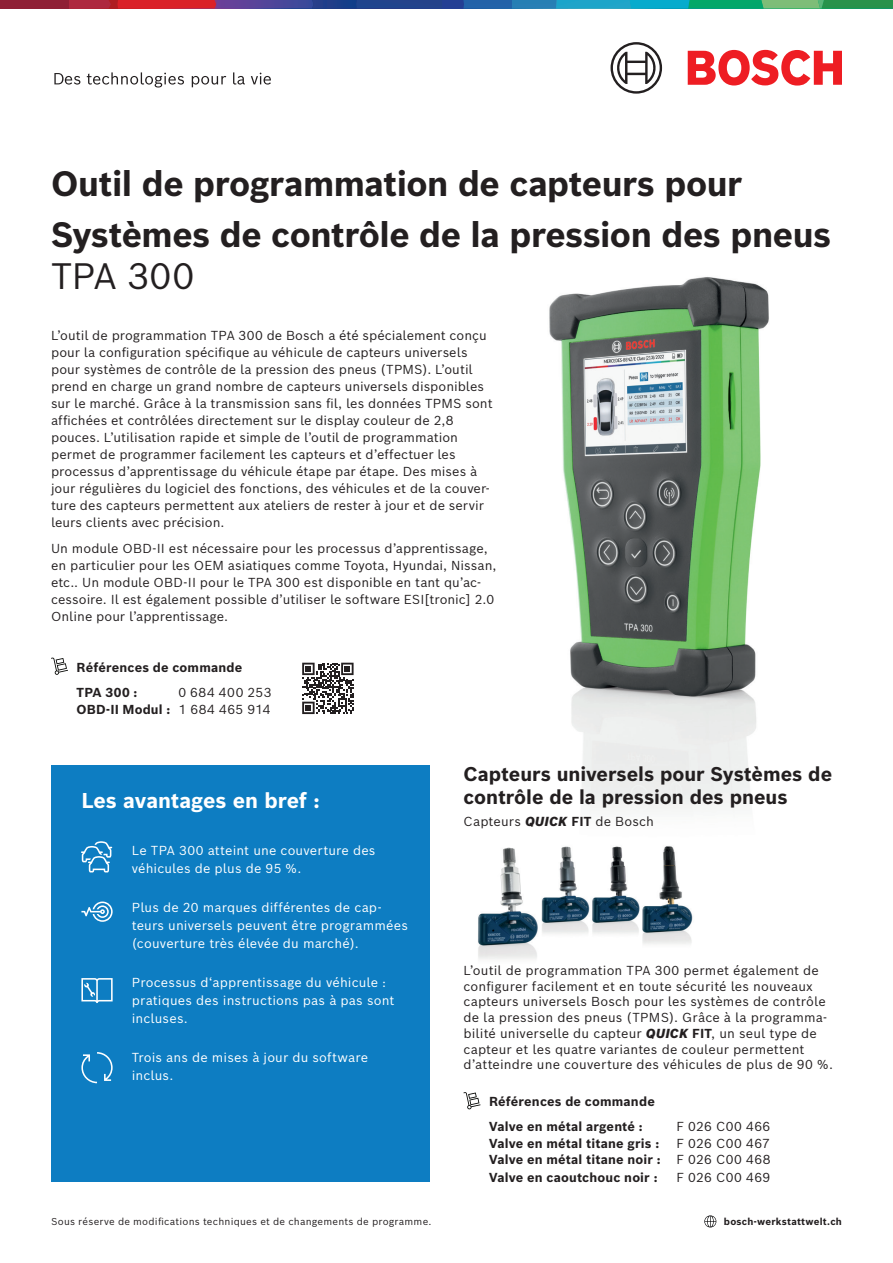
<style>
.page{position:relative;width:893px;height:1263px;background:#fff}
.page>*{position:absolute;margin:0;border:0;box-sizing:border-box;transform-origin:0 0}
.t1{font:36px "Bosch Sans";color:#231f20}
.t2{font:700 34.5px/51px "Bosch Sans";letter-spacing:-.015em;color:#231f20}
.t3{font:700 21px "Bosch Sans";color:#fff}
.t4{font:700 19.5px/22.5px "Bosch Sans";color:#231f20}
.t5{font:12.75px/17px "Bosch Sans";letter-spacing:.005em;color:#231f20}
.t6{font:12.75px/18px "Bosch Sans";letter-spacing:.01em;color:#fff}
.t7{font:700 12.75px/25.5px "Bosch Sans";letter-spacing:.015em;color:#231f20}
.t8{font:12.75px/17px "Bosch Sans";letter-spacing:.04em;color:#231f20;text-align:right}
.t9{font:12.75px "Bosch Sans";letter-spacing:.03em;color:#231f20}
.t10{font:9.75px "Bosch Sans";letter-spacing:.02em;color:#231f20}
.t11{font:700 9.75px "Bosch Sans";letter-spacing:.025em;color:#231f20}
.s1{font-weight:700}
.s2{font-weight:900;font-style:italic}
.s3{font-weight:400}
</style>
<div class="page">
<img style="left:429px;top:277px;width:340px;height:590px">
<div style="left:51px;top:765px;width:378px;height:417px;background:#0d7dc2"></div>
<svg style="left:704px;top:1215px;width:12px;height:12px"></svg>
<svg style="left:81px;top:841px;width:31px;height:31px"></svg>
<svg style="left:81px;top:901px;width:32px;height:21px"></svg>
<svg style="left:81px;top:978px;width:32px;height:25px"></svg>
<svg style="left:81px;top:1052px;width:32px;height:31px"></svg>
<img style="left:467px;top:793px;width:240px;height:166px">
<svg style="left:51px;top:657px;width:17px;height:18px"></svg>
<svg style="left:463px;top:1092px;width:17px;height:17px"></svg>
<svg style="left:302px;top:663px;width:52px;height:51px"></svg>
<div style="left:0;top:0;width:69px;height:9px;background:#8f1f35"></div>
<svg style="left:69px;top:0;width:824px;height:9px;background:#476a80"></svg>
<svg style="left:688px;top:50px;width:154px;height:36px"></svg>
<svg style="left:610px;top:42px;width:52px;height:52px"></svg>
<svg style="left:54px;top:73px;width:26px;height:12px"></svg>
<svg style="left:87px;top:72px;width:97px;height:16px"></svg>
<svg style="left:192px;top:76px;width:34px;height:11px"></svg>
<svg style="left:233px;top:72px;width:12px;height:13px"></svg>
<svg style="left:251px;top:73px;width:20px;height:12px"></svg>
<h2 class="t2" style="left:51px;top:158px;width:782px">Outil de programmation de capteurs pour<br>Systèmes de contrôle de la pression des pneus</h2>
<h1 class="t1" style="left:51px;top:252px;width:145px">TPA 300</h1>
<p class="t5" style="left:51px;top:327px;width:443px">L’outil de programmation TPA 300 de Bosch a été spécialement conçu pour la configuration spécifique au véhicule de capteurs universels pour systèmes de contrôle de la pression des pneus (TPMS). L’outil prend en charge un grand nombre de capteurs universels disponibles sur le marché. Grâce à la transmission sans fil, les données TPMS sont affichées et contrôlées directement sur le display couleur de 2,8 pouces. L’utilisation rapide et simple de l’outil de programmation permet de programmer facilement les capteurs et d’effectuer les processus d’apprentissage du véhicule étape par étape. Des mises à jour régulières du logiciel des fonctions, des véhicules et de la couver&shy;ture des capteurs permettent aux ateliers de rester à jour et de servir leurs clients avec précision.</p>
<p class="t5" style="left:51px;top:539px;width:447px">Un module OBD-II est nécessaire pour les processus d’apprentissage, en particulier pour les OEM asiatiques comme Toyota, Hyundai, Nissan, etc.. Un module OBD-II pour le TPA 300 est disponible en tant qu’ac&shy;cessoire. Il est également possible d’utiliser le software ESI[tronic] 2.0<br>Online pour l’apprentissage.</p>
<p class="t7" style="left:77px;top:655px;width:167px">Références de commande<br>TPA 300 :</p>
<p class="t8" style="left:77px;top:684px;width:196px">0 684 400 253<br><span class="s1">OBD-II Modul :</span> 1 684 465 914</p>
<h3 class="t3" style="left:81px;top:787px;width:240px">Les avantages en bref :</h3>
<p class="t6" style="left:132px;top:840px;width:245px">Le TPA 300 atteint une couverture des véhicules de plus de 95 %.</p>
<p class="t6" style="left:132px;top:898px;width:278px">Plus de 20 marques différentes de cap&shy;teurs universels peuvent être programmées (couverture très élevée du marché).</p>
<p class="t6" style="left:132px;top:973px;width:264px">Processus d‘apprentissage du véhicule : pratiques des instructions pas à pas sont incluses.</p>
<p class="t6" style="left:132px;top:1048px;width:238px">Trois ans de mises à jour du software inclus.</p>
<h3 class="t4" style="left:463px;top:763px;width:370px">Capteurs universels pour Systèmes de contrôle de la pression des pneus</h3>
<p class="t5" style="left:463px;top:813px;width:192px">Capteurs <span class="s2">QUICK</span> <span class="s1">FIT</span> de Bosch</p>
<p class="t5" style="left:463px;top:962px;width:371px;line-height:15.8px">L’outil de programmation TPA 300 permet également de configurer facilement et en toute sécurité les nouveaux capteurs universels Bosch pour les systèmes de contrôle de la pression des pneus (TPMS). Grâce à la programma&shy;bilité universelle du capteur <span class="s2">QUICK</span> <span class="s1">FIT</span>, un seul type de capteur et les quatre variantes de couleur permettent d’atteindre une couverture des véhicules de plus de 90 %.</p>
<p class="t7" style="left:489px;top:1088px;width:167px">Références de commande<br>Valve en métal argenté :</p>
<p class="t9" style="left:676px;top:1118px;width:95px">F 026 C00 466</p>
<p class="t7" style="left:489px;top:1130px;width:172px">Valve en métal titane gris :</p>
<p class="t7" style="left:489px;top:1135px;width:283px;line-height:16.5px;text-align:right"><span class="s3">F 026 C00 467<br></span>Valve en métal titane noir : <span class="s3">F 026 C00 468</span></p>
<p class="t7" style="left:489px;top:1165px;width:170px">Valve en caoutchouc noir :</p>
<p class="t9" style="left:676px;top:1169px;width:95px">F 026 C00 469</p>
<p class="t10" style="left:51px;top:1214px;width:382px">Sous réserve de modifications techniques et de changements de programme.</p>
<p class="t11" style="left:724px;top:1215px;width:120px">bosch-werkstattwelt.ch</p>
</div>
